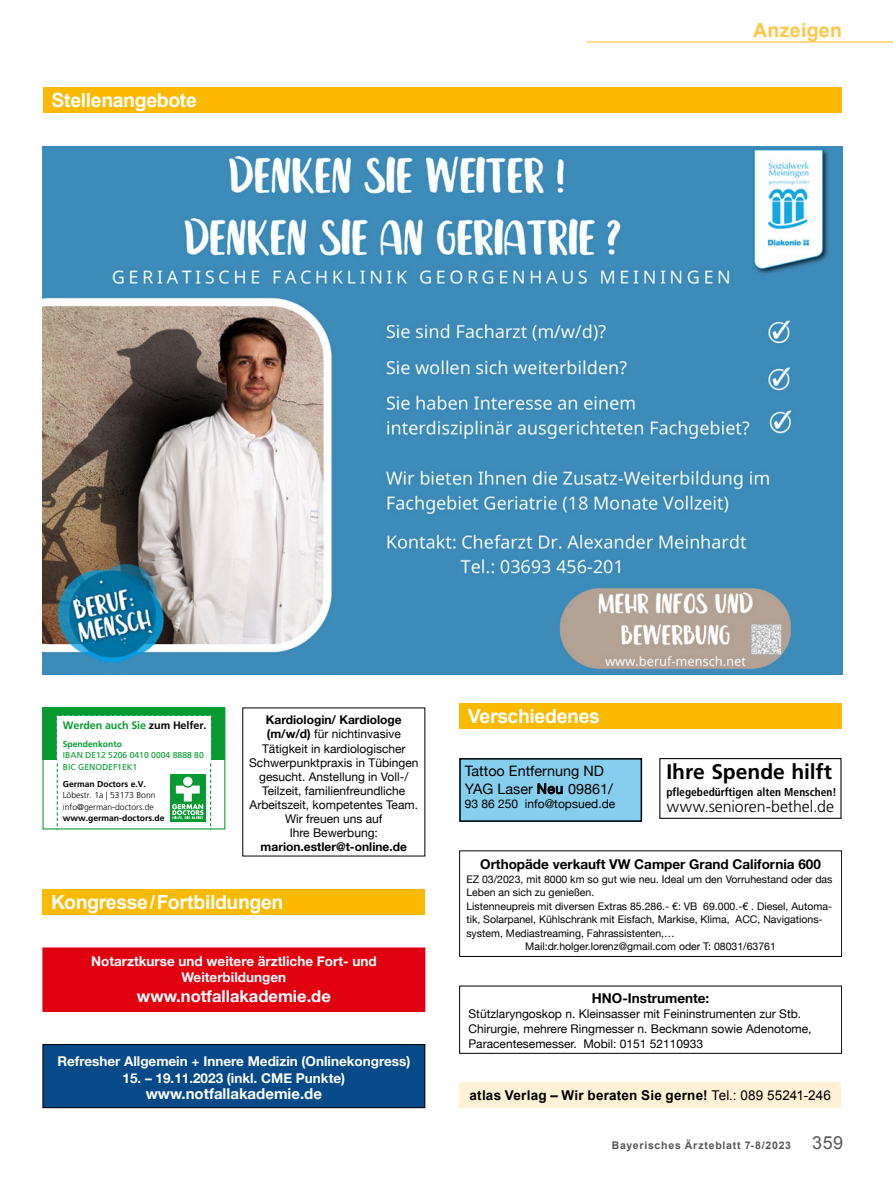
<style>
.page{position:relative;width:893px;height:1191px;background:#fff}
.page>*{position:absolute;margin:0;border:0;box-sizing:border-box;transform-origin:0 0}
.t1{font:700 21px "Frutiger";color:#000}
.t2{font:700 19.5px "Arial";letter-spacing:-.02em;color:#fff}
.t3{font:700 19.5px "Arial";letter-spacing:.015em;color:#fdc742}
.t4{font:700 16.5px "Helvetica Neue";color:#fff}
.t5{font:300 15.9px "Frutiger";letter-spacing:-.005em;color:#000}
.t6{font:700 15px "Helvetica Neue";color:#fff}
.t7{font:14.4px/17.2px "Helvetica Neue";color:#000}
.t8{font:700 13.5px/16.6px "Helvetica Neue";color:#fff;text-align:center}
.t9{font:700 13.5px "Helvetica Neue";color:#000}
.t10{font:700 13.5px "Arial";letter-spacing:.015em;color:#000}
.t11{font:12px/14.1px "Helvetica Neue";color:#000}
.t12{font:700 12px "Helvetica Neue";color:#000}
.t13{font:700 condensed 11.4px "Frutiger";color:#000}
.t14{font:700 10.8px "Frutiger";letter-spacing:-.01em;color:#069a31}
.t15{font:10.5px "Helvetica Neue";color:#000}
.t16{font:700 10.5px "Arial";letter-spacing:.07em;color:#565655}
.t17{font:300 8.55px/11.4px "Frutiger";color:#000}
.t18{font:8.55px/11.4px "Frutiger";color:#069a31}
.t19{font:700 8.55px "Frutiger";color:#000}
.t20{font:700 8.55px "Frutiger";color:#069a31}
.s1{color:#000}
.s2{font-weight:700}
.s3{font-size:13.8px}
.s4{font-weight:400}
.s5{font-weight:400;font-size:18px}
</style>
<div class="page">
<hr style="left:587px;top:41px;width:306px;height:2px;background:#fece5f">
<div style="left:43px;top:87px;width:798px;height:26px;background:#fbb900"></div>
<img style="left:43px;top:147px;width:799px;height:527px">
<div style="left:459px;top:1082px;width:382px;height:26px;background:#fff1d6"></div>
<div style="left:43px;top:889px;width:382px;height:25px;background:#fbb900"></div>
<div style="left:43px;top:948px;width:382px;height:63px;background:#e1000f"></div>
<div style="left:43px;top:947px;width:382px;height:64px;border:1px solid #e1000f"></div>
<div style="left:43px;top:1044px;width:382px;height:63px;background:#074a8a"></div>
<div style="left:43px;top:1044px;width:382px;height:64px;border:1px solid #000"></div>
<div style="left:459px;top:703px;width:382px;height:26px;background:#fbb900"></div>
<div style="left:459px;top:758px;width:183px;height:64px;background:#86ceed"></div>
<div style="left:459px;top:758px;width:183px;height:64px;border:2px solid #000"></div>
<div style="left:659px;top:758px;width:182px;height:61px;border:1px solid #000"></div>
<div style="left:43px;top:707px;width:182px;height:53px;background:#069a31"></div>
<svg style="left:56px;top:715px;width:156px;height:112px"></svg>
<div style="left:43px;top:707px;width:182px;height:122px;border:1px solid #069a31"></div>
<h2 class="t2" style="left:52px;top:87px;width:147px">Stellenangebote</h2>
<h2 class="t3" style="left:753px;top:17px;width:90px">Anzeigen</h2>
<p class="t14" style="left:63px;top:718px;width:145px">Werden auch Sie <span class="s1">zum Helfer.</span></p>
<p class="t20" style="left:63px;top:738px;width:61px">Spendenkonto</p>
<p class="t18" style="left:63px;top:749px;width:143px">IBAN DE12 5206 0410 0004 8888 80<br>BIC GENODEF1EK1</p>
<p class="t19" style="left:63px;top:779px;width:85px">German Doctors e.V.</p>
<p class="t17" style="left:63px;top:789px;width:94px">Löbestr. 1a | 53173 Bonn info@german-doctors.de</p>
<p class="t19" style="left:63px;top:813px;width:103px">www.german-doctors.de</p>
<p class="t11" style="left:249px;top:713px;width:171px;text-align:center"><span class="s2">Kardiologin/ Kardiologe (m/w/d)</span> für nichtinvasive<br>Tätigkeit in kardiologischer<br>Schwerpunktpraxis in Tübingen gesucht. Anstellung in Voll-/<br>Teilzeit, familienfreundliche<br>Arbeitszeit, kompetentes Team.<br>Wir freuen uns auf<br>Ihre Bewerbung:</p>
<p class="t12" style="left:261px;top:837px;width:148px">marion.estler@t-online.de</p>
<h2 class="t2" style="left:51px;top:889px;width:234px">Kongresse/Fortbildungen</h2>
<p class="t8" style="left:91px;top:953px;width:287px">Notarztkurse und weitere ärztliche Fort- und<br>Weiterbildungen</p>
<h3 class="t4" style="left:137px;top:983px;width:195px">www.notfallakademie.de</h3>
<p class="t8" style="left:57px;top:1053px;width:354px">Refresher Allgemein + Innere Medizin (Onlinekongress)</p>
<p class="t8" style="left:123px;top:1070px;width:224px">15. – 19.11.2023 (inkl. CME Punkte)</p>
<p class="t6" style="left:146px;top:1082px;width:178px">www.notfallakademie.de</p>
<h2 class="t2" style="left:468px;top:703px;width:134px">Verschiedenes</h2>
<p class="t7" style="left:465px;top:763px;width:150px">Tattoo Entfernung ND<br>YAG Laser <span class="s3">Neu</span> 09861/</p>
<p class="t11" style="left:465px;top:797px;width:152px">93 86 250 info@topsued.de</p>
<h1 class="t1" style="left:666px;top:760px;width:167px">Ihre Spende hilft</h1>
<h3 class="t5" style="left:667px;top:797px;width:169px">www.senioren-bethel.de</h3>
<p class="t13" style="left:666px;top:784px;width:172px">pflegebedürftigen alten Menschen!</p>
<p class="t9" style="left:480px;top:853px;width:342px">Orthopäde verkauft VW Camper Grand California 600</p>
<p class="t15" style="left:466px;top:871px;width:368px">EZ 03/2023, mit 8000 km so gut wie neu. Ideal um den Vorruhestand oder das</p>
<p class="t15" style="left:466px;top:884px;width:129px">Leben an sich zu genießen.</p>
<p class="t15" style="left:466px;top:898px;width:367px">Listenneupreis mit diversen Extras 85.286.- €: VB 69.000.-€ . Diesel, Automa-</p>
<p class="t15" style="left:466px;top:911px;width:358px">tik, Solarpanel, Kühlschrank mit Eisfach, Markise, Klima, ACC, Navigations-</p>
<p class="t15" style="left:466px;top:925px;width:210px">system, Mediastreaming, Fahrassistenten,…</p>
<p class="t15" style="left:525px;top:938px;width:252px">Mail:dr.holger.lorenz@gmail.com oder T: 08031/63761</p>
<p class="t9" style="left:592px;top:987px;width:119px">HNO-Instrumente:</p>
<p class="t11" style="left:468px;top:1007px;width:345px;line-height:15px">Stützlaryngoskop n. Kleinsasser mit Feininstrumenten zur Stb.<br>Chirurgie, mehrere Ringmesser n. Beckmann sowie Adenotome,<br>Paracentesemesser. Mobil: 0151 52110933</p>
<p class="t10" style="left:470px;top:1086px;width:363px">atlas Verlag – Wir beraten Sie gerne! <span class="s4">Tel.: 089 55241-246</span></p>
<p class="t16" style="left:612px;top:1138px;width:233px">Bayerisches Ärzteblatt 7-8/2023 <span class="s5">359</span></p>
</div>
